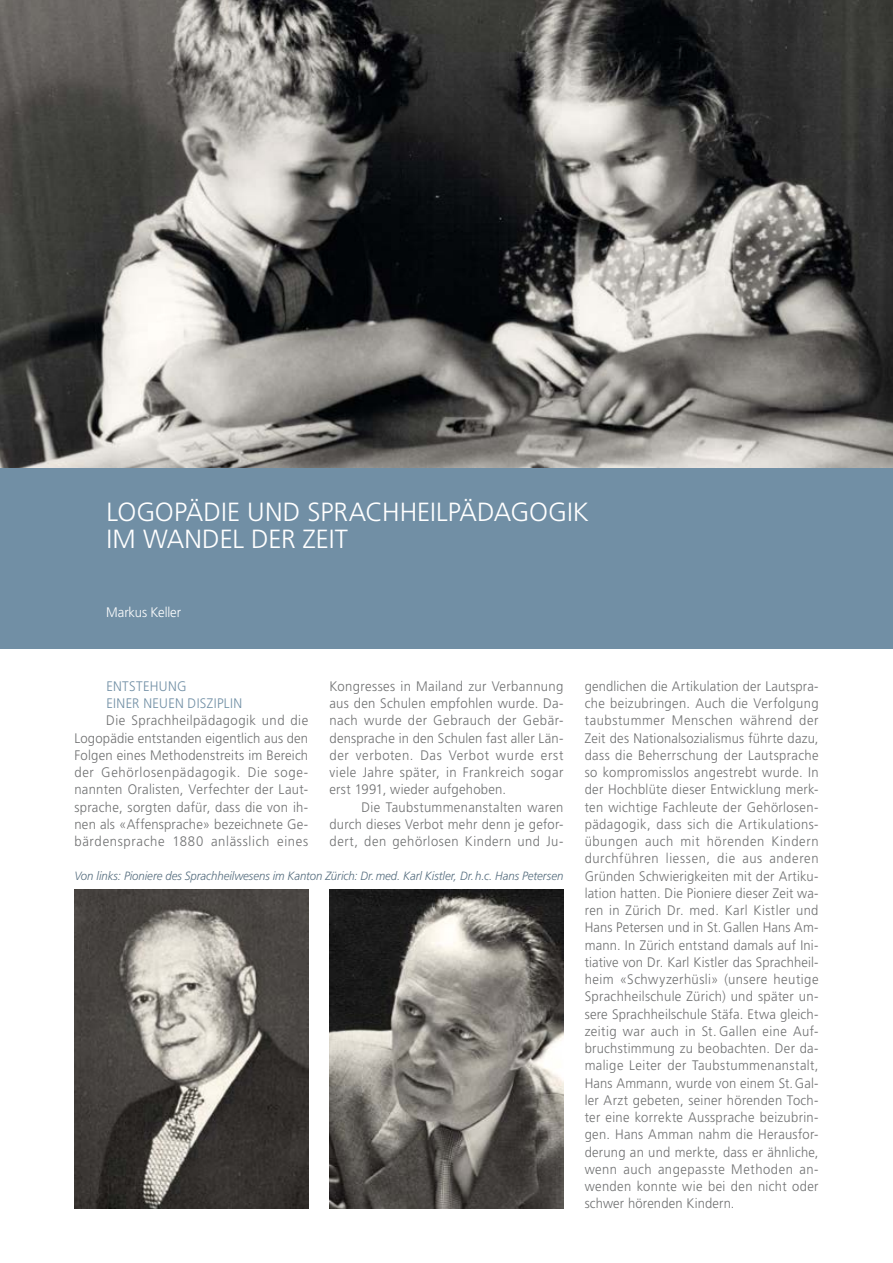
<style>
.page{position:relative;width:893px;height:1263px;background:#fff}
.page>*{position:absolute;margin:0;border:0;box-sizing:border-box;transform-origin:0 0}
.t1{font:300 26.25px/27px "Frutiger";letter-spacing:-.005em;color:#fff}
.t2{font:300 13.8px/17.2px "Frutiger";letter-spacing:.03em;color:#707172;text-align:justify;scale:.94 1}
.t3{font:300 13.8px/17.2px "Frutiger";letter-spacing:.03em;color:#707172;text-align:justify;scale:.95 1}
.t4{font:300 13.8px/17.2px "Frutiger";letter-spacing:.03em;color:#718fa5;scale:.95 1}
.t5{font:300 13.8px "Frutiger";letter-spacing:-.01em;color:#fff;scale:.95 1}
.t6{font:italic 300 12px "Frutiger";letter-spacing:-.005em;color:#556d7e;scale:.95 1}
</style>
<div class="page">
<div style="left:0;top:468px;width:893px;height:180px;background:#718fa5"></div>
<img style="left:0;top:0;width:893px;height:468px">
<img style="left:330px;top:890px;width:233px;height:319px">
<img style="left:74px;top:890px;width:234px;height:319px">
<h1 class="t1" style="left:106px;top:498px;width:484px">LOGOPÄDIE UND SPRACHHEILPÄDAGOGIK<br>IM WANDEL DER ZEIT</h1>
<p class="t5" style="left:106px;top:604px;width:80px">Markus Keller</p>
<p class="t4" style="left:106px;top:677px;width:145px">ENTSTEHUNG<br>EINER NEUEN DISZIPLIN</p>
<p class="t3" style="left:74px;top:712px;width:248px;text-indent:32px">Die Sprachheilpädagogik und die Logopädie entstanden eigentlich aus den Folgen eines Methodenstreits im Bereich der Gehörlosenpädagogik. Die soge&shy;nannten Oralisten, Verfechter der Laut&shy;sprache, sorgten dafür, dass die von ih&shy;nen als «Affensprache» bezeichnete Ge&shy;bärdensprache 1880 anlässlich eines</p>
<p class="t3" style="left:330px;top:677px;width:248px">Kongresses in Mailand zur Verbannung aus den Schulen empfohlen wurde. Da&shy;nach wurde der Gebrauch der Gebär&shy;densprache in den Schulen fast aller Län&shy;der verboten. Das Verbot wurde erst viele Jahre später, in Frankreich sogar erst 1991, wieder aufgehoben.</p>
<p class="t2" style="left:330px;top:798px;width:250px;text-indent:32px">Die Taubstummenanstalten waren durch dieses Verbot mehr denn je gefor&shy;dert, den gehörlosen Kindern und Ju-</p>
<p class="t6" style="left:74px;top:869px;width:516px">Von links: Pioniere des Sprachheilwesens im Kanton Zürich: Dr.med. Karl Kistler, Dr.h.c. Hans Petersen</p>
<p class="t2" style="left:585px;top:677px;width:250px">gendlichen die Artikulation der Lautspra&shy;che beizubringen. Auch die Verfolgung taubstummer Menschen während der Zeit des Nationalsozialismus führte dazu, dass die Beherrschung der Lautsprache so kompromisslos angestrebt wurde. In der Hochblüte dieser Entwicklung merk&shy;ten wichtige Fachleute der Gehörlosen&shy;pädagogik, dass sich die Artikulations&shy;übungen auch mit hörenden Kindern durchführen liessen, die aus anderen Gründen Schwierigkeiten mit der Artiku&shy;lation hatten. Die Pioniere dieser Zeit wa&shy;ren in Zürich Dr. med. Karl Kistler und Hans Petersen und in St.Gallen Hans Am&shy;mann. In Zürich entstand damals auf Ini&shy;tiative von Dr. Karl Kistler das Sprachheil&shy;heim «Schwyzerhüsli» (unsere heutige Sprachheilschule Zürich) und später un&shy;sere Sprachheilschule Stäfa. Etwa gleich&shy;zeitig war auch in St. Gallen eine Auf&shy;bruchstimmung zu beobachten. Der da&shy;malige Leiter der Taubstummenanstalt, Hans Ammann, wurde von einem St. Gal&shy;ler Arzt gebeten, seiner hörenden Toch&shy;ter eine korrekte Aussprache beizubrin&shy;gen. Hans Amman nahm die Herausfor&shy;derung an und merkte, dass er ähnliche, wenn auch angepasste Methoden an&shy;wenden konnte wie bei den nicht oder schwer hörenden Kindern.</p>
</div>
